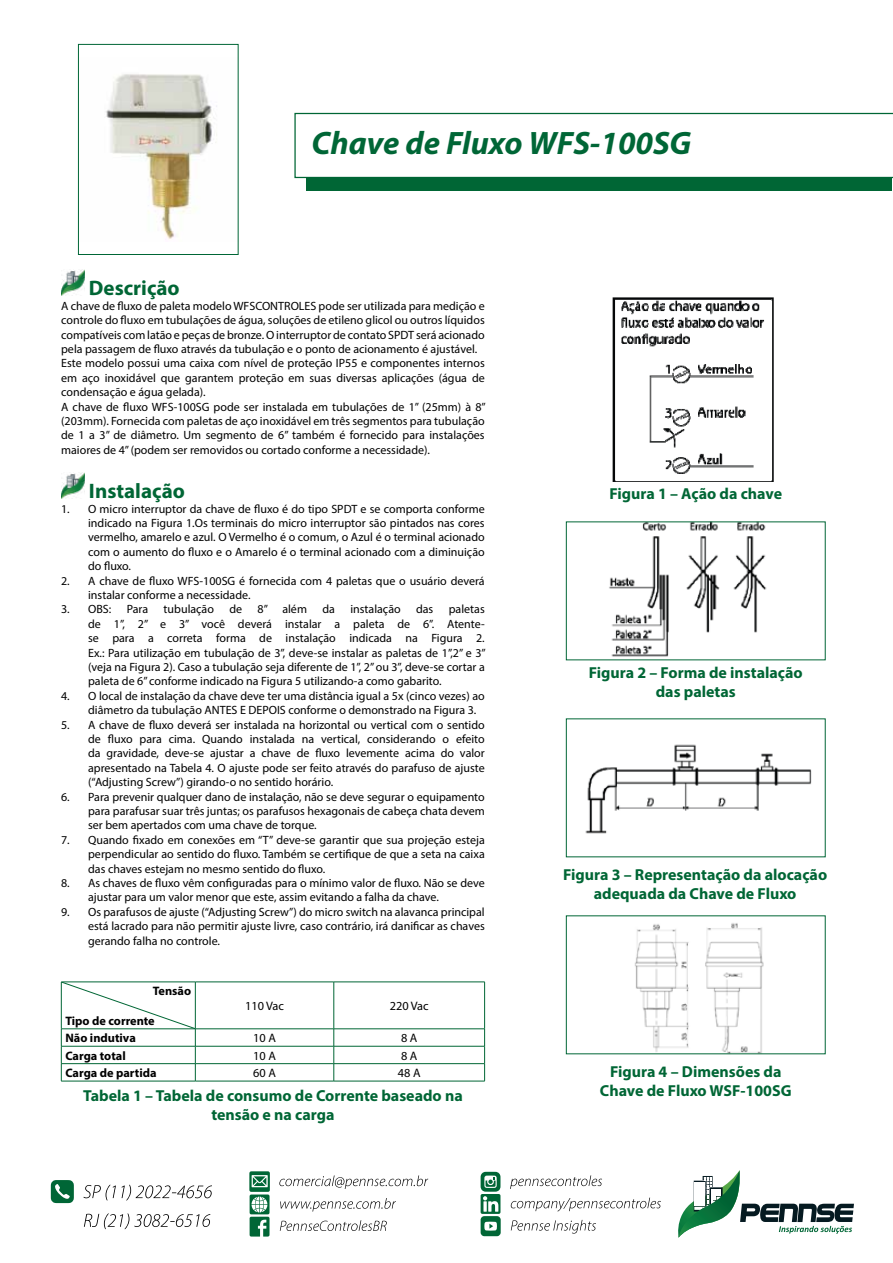
<style>
.page{position:relative;width:893px;height:1263px;background:#fff}
.page>*{position:absolute;margin:0;border:0;box-sizing:border-box;transform-origin:0 0}
.t1{font:italic 700 32.55px "Myriad Pro";color:#006636}
.t2{font:700 21px "Myriad Pro";color:#006635}
.t3{font:700 15.9px/19px "Myriad Pro";color:#006635;text-align:center}
.t4{font:700 12.3px "Myriad Pro";color:#000}
.t5{font:12.3px "Myriad Pro";color:#000}
.t6{font:12px/14.4px "Myriad Pro";color:#000;text-align:justify}
</style>
<div class="page">
<svg style="left:678px;top:1170px;width:176px;height:68px"></svg>
<svg style="left:51px;top:1180px;width:23px;height:23px"></svg>
<svg style="left:83px;top:1185px;width:33px;height:15px"></svg>
<svg style="left:122px;top:1185px;width:90px;height:15px"></svg>
<svg style="left:84px;top:1213px;width:126px;height:16px"></svg>
<svg style="left:280px;top:1198px;width:116px;height:13px"></svg>
<svg style="left:280px;top:1220px;width:107px;height:11px"></svg>
<svg style="left:510px;top:1175px;width:92px;height:14px"></svg>
<svg style="left:511px;top:1197px;width:150px;height:14px"></svg>
<svg style="left:511px;top:1220px;width:85px;height:13px"></svg>
<svg style="left:481px;top:1172px;width:20px;height:64px"></svg>
<svg style="left:249px;top:1171px;width:21px;height:65px"></svg>
<svg style="left:279px;top:1175px;width:149px;height:14px"></svg>
<div style="left:306px;top:126px;width:586px;height:65px;background:#006635"></div>
<div style="left:294px;top:113px;width:599px;height:65px;background:#fff"></div>
<img style="left:106px;top:74px;width:111px;height:166px">
<div style="left:78px;top:44px;width:160px;height:211px;border:1px solid #006636"></div>
<img style="left:61px;top:270px;width:24px;height:25px">
<img style="left:61px;top:472px;width:24px;height:26px">
<img style="left:612px;top:297px;width:162px;height:185px">
<img style="left:609px;top:524px;width:158px;height:133px">
<img style="left:585px;top:744px;width:227px;height:90px">
<img style="left:635px;top:923px;width:129px;height:129px">
<hr style="left:195px;top:982px;width:139px;height:1px;background:#006635">
<hr style="left:334px;top:982px;width:151px;height:1px;background:#006635">
<hr style="left:334px;top:982px;width:1px;height:47px;background:#006635">
<hr style="left:484px;top:982px;width:1px;height:47px;background:#006635">
<hr style="left:195px;top:1028px;width:139px;height:1px;background:#006635">
<hr style="left:334px;top:1028px;width:151px;height:1px;background:#006635">
<hr style="left:195px;top:1046px;width:139px;height:1px;background:#006635">
<hr style="left:334px;top:1046px;width:151px;height:1px;background:#006635">
<hr style="left:195px;top:1063px;width:139px;height:1px;background:#006635">
<hr style="left:334px;top:1063px;width:151px;height:1px;background:#006635">
<svg style="left:334px;top:1029px;width:1px;height:52px"></svg>
<svg style="left:484px;top:1029px;width:1px;height:52px"></svg>
<hr style="left:61px;top:1081px;width:134px;height:1px;background:#006635">
<hr style="left:195px;top:1081px;width:139px;height:1px;background:#006635">
<hr style="left:334px;top:1081px;width:151px;height:1px;background:#006635">
<svg style="left:61px;top:982px;width:135px;height:99px"></svg>
<h1 class="t1" style="left:312px;top:122px;width:381px">Chave de Fluxo WFS-100SG</h1>
<h2 class="t2" style="left:89px;top:275px;width:92px">Descrição</h2>
<p class="t6" style="left:61px;top:298px;width:426px;text-align:left">A chave de fluxo de paleta modelo WFSCONTROLES pode ser utilizada para medição e controle do fluxo em tubulações de água, soluções de etileno glicol ou outros líquidos compatíveis com latão e peças de bronze. O interruptor de contato SPDT será acionado pela passagem de fluxo através da tubulação e o ponto de acionamento é ajustável.<br>Este modelo possui uma caixa com nível de proteção IP55 e componentes internos em aço inoxidável que garantem proteção em suas diversas aplicações (água de condensação e água gelada).<br>A chave de fluxo WFS-100SG pode ser instalada em tubulações de 1” (25mm) à 8” (203mm). Fornecida com paletas de aço inoxidável em três segmentos para tubulação de 1 a 3” de diâmetro. Um segmento de 6” também é fornecido para instalações maiores de 4” (podem ser removidos ou cortado conforme a necessidade).</p>
<h2 class="t2" style="left:89px;top:477px;width:97px">Instalação</h2>
<p class="t6" style="left:88px;top:501px;width:398px;text-indent:-27px">1. O micro interruptor da chave de fluxo é do tipo SPDT e se comporta conforme indicado na Figura 1.Os terminais do micro interruptor são pintados nas cores vermelho, amarelo e azul. O Vermelho é o comum, o Azul é o terminal acionado com o aumento do fluxo e o Amarelo é o terminal acionado com a diminuição do fluxo.</p>
<p class="t6" style="left:88px;top:573px;width:398px;text-indent:-27px">2. A chave de fluxo WFS-100SG é fornecida com 4 paletas que o usuário deverá instalar conforme a necessidade.</p>
<p class="t6" style="left:61px;top:602px;width:52px">3. OBS:</p>
<p class="t6" style="left:127px;top:602px;width:23px">Para</p>
<p class="t6" style="left:164px;top:602px;width:52px">tubulação</p>
<p class="t6" style="left:229px;top:602px;width:14px">de</p>
<p class="t6" style="left:258px;top:602px;width:51px">8” além</p>
<p class="t6" style="left:322px;top:602px;width:14px">da</p>
<p class="t6" style="left:350px;top:602px;width:52px">instalação</p>
<p class="t6" style="left:416px;top:602px;width:19px">das</p>
<p class="t6" style="left:88px;top:602px;width:399px;text-indent:361px">paletas de 1”, 2” e 3” você deverá instalar a paleta de 6”. Atente&shy;se para a correta forma de instalação indicada na Figura 2.<br>Ex.: Para utilização em tubulação de 3”, deve-se instalar as paletas de 1”,2” e 3” (veja na Figura 2). Caso a tubulação seja diferente de 1”, 2” ou 3”, deve-se cortar a paleta de 6” conforme indicado na Figura 5 utilizando-a como gabarito.</p>
<p class="t6" style="left:88px;top:688px;width:398px;text-indent:-27px">4. O local de instalação da chave deve ter uma distância igual a 5x (cinco vezes) ao diâmetro da tubulação ANTES E DEPOIS conforme o demonstrado na Figura 3.</p>
<p class="t6" style="left:88px;top:717px;width:398px;text-indent:-27px">5. A chave de fluxo deverá ser instalada na horizontal ou vertical com o sentido de fluxo para cima. Quando instalada na vertical, considerando o efeito da gravidade, deve-se ajustar a chave de fluxo levemente acima do valor apresentado na Tabela 4. O ajuste pode ser feito através do parafuso de ajuste (“Adjusting Screw”) girando-o no sentido horário.</p>
<p class="t6" style="left:88px;top:789px;width:398px;text-indent:-27px">6. Para prevenir qualquer dano de instalação, não se deve segurar o equipamento para parafusar suar três juntas; os parafusos hexagonais de cabeça chata devem ser bem apertados com uma chave de torque.</p>
<p class="t6" style="left:88px;top:832px;width:398px;text-indent:-27px">7. Quando fixado em conexões em “T” deve-se garantir que sua projeção esteja perpendicular ao sentido do fluxo. Também se certifique de que a seta na caixa das chaves estejam no mesmo sentido do fluxo.</p>
<p class="t6" style="left:88px;top:876px;width:398px;text-indent:-27px">8. As chaves de fluxo vêm configuradas para o mínimo valor de fluxo. Não se deve ajustar para um valor menor que este, assim evitando a falha da chave.</p>
<p class="t6" style="left:88px;top:904px;width:398px;text-indent:-27px">9. Os parafusos de ajuste (“Adjusting Screw”) do micro switch na alavanca principal está lacrado para não permitir ajuste livre, caso contrário, irá danificar as chaves gerando falha no controle.</p>
<p class="t4" style="left:153px;top:983px;width:40px">Tensão</p>
<p class="t4" style="left:65px;top:1012px;width:91px">Tipo de corrente</p>
<p class="t5" style="left:245px;top:998px;width:40px">110 Vac</p>
<p class="t5" style="left:390px;top:998px;width:40px">220 Vac</p>
<p class="t4" style="left:65px;top:1030px;width:72px">Não indutiva</p>
<p class="t5" style="left:253px;top:1030px;width:24px">10 A</p>
<p class="t5" style="left:401px;top:1030px;width:18px">8 A</p>
<p class="t4" style="left:65px;top:1047px;width:62px">Carga total</p>
<p class="t5" style="left:253px;top:1048px;width:24px">10 A</p>
<p class="t5" style="left:401px;top:1048px;width:18px">8 A</p>
<p class="t4" style="left:65px;top:1065px;width:93px">Carga de partida</p>
<p class="t5" style="left:253px;top:1065px;width:24px">60 A</p>
<p class="t5" style="left:398px;top:1065px;width:24px">48 A</p>
<h3 class="t3" style="left:609px;top:484px;width:174px">Figura 1 – Ação da chave</h3>
<h3 class="t3" style="left:589px;top:663px;width:216px">Figura 2 – Forma de instalação das paletas</h3>
<h3 class="t3" style="left:563px;top:864px;width:266px">Figura 3 – Representação da alocação adequada da Chave de Fluxo</h3>
<h3 class="t3" style="left:610px;top:1061px;width:173px">Figura 4 – Dimensões da</h3>
<h3 class="t3" style="left:83px;top:1086px;width:381px">Tabela 1 – Tabela de consumo de Corrente baseado na</h3>
<h3 class="t3" style="left:600px;top:1080px;width:193px">Chave de Fluxo WSF-100SG</h3>
<h3 class="t3" style="left:211px;top:1105px;width:125px">tensão e na carga</h3>
</div>
